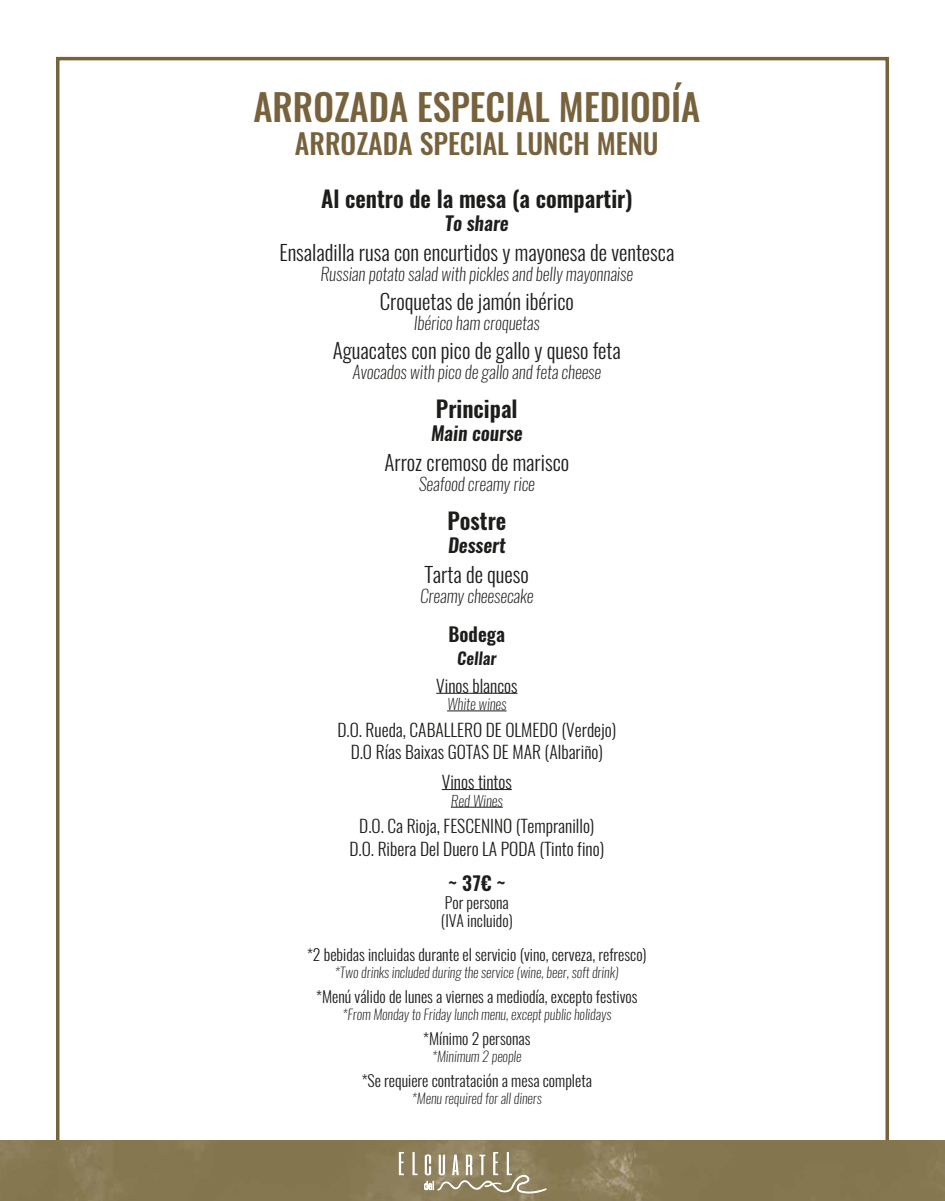
<style>
.page{position:relative;width:945px;height:1201px;background:#fff}
.page>*{position:absolute;margin:0;border:0;box-sizing:border-box;transform-origin:0 0}
.t1{font:500 36.75px "Oswald";color:#77623c}
.t2{font:500 28px "Oswald";color:#77623c}
.t3{font:600 22.75px "Oswald";color:#1d1d1b}
.t4{font:300 21px "Oswald";color:#1d1d1b}
.t5{font:italic 600 19.25px "Oswald";color:#1d1d1b}
.t6{font:600 19.25px "Oswald";color:#1d1d1b}
.t7{font:300 17.5px/22.8px "Oswald";color:#1d1d1b;text-align:center}
.t8{font:italic 200 17.5px "Oswald";color:#1d1d1b}
.t9{font:italic 600 16.62px "Oswald";color:#1d1d1b}
.t10{font:300 15.75px/18.4px "Oswald";color:#1d1d1b}
.t11{font:italic 200 14.88px "Oswald";color:#1d1d1b}
.t12{font:italic 200 14px "Oswald";color:#1d1d1b}
</style>
<div class="page">
<img style="left:0;top:1140px;width:945px;height:61px">
<svg style="left:399px;top:1152px;width:5px;height:23px"></svg>
<svg style="left:412px;top:1152px;width:6px;height:23px"></svg>
<svg style="left:424px;top:1152px;width:123px;height:42px;background:#a3977a"></svg>
<hr style="left:436px;top:693px;width:81px;height:1px;background:#1d1d1b">
<hr style="left:447px;top:710px;width:60px;height:1px;background:#1d1d1b">
<hr style="left:442px;top:789px;width:70px;height:1px;background:#1d1d1b">
<hr style="left:451px;top:807px;width:52px;height:1px;background:#1d1d1b">
<h1 class="t1" style="left:253px;top:81px;width:448px">ARROZADA ESPECIAL MEDIODÍA</h1>
<h2 class="t2" style="left:295px;top:124px;width:365px">ARROZADA SPECIAL LUNCH MENU</h2>
<h3 class="t3" style="left:321px;top:183px;width:313px">Al centro de la mesa (a compartir)</h3>
<p class="t5" style="left:445px;top:209px;width:65px">To share</p>
<h3 class="t4" style="left:279px;top:239px;width:396px">Ensaladilla rusa con encurtidos y mayonesa de ventesca</h3>
<p class="t8" style="left:320px;top:261px;width:314px">Russian potato salad with pickles and belly mayonnaise</p>
<h3 class="t4" style="left:380px;top:288px;width:196px">Croquetas de jamón ibérico</h3>
<p class="t8" style="left:414px;top:310px;width:127px">Ibérico ham croquetas</p>
<h3 class="t4" style="left:333px;top:337px;width:289px">Aguacates con pico de gallo y queso feta</h3>
<p class="t8" style="left:352px;top:359px;width:250px">Avocados with pico de gallo and feta cheese</p>
<h3 class="t3" style="left:436px;top:393px;width:83px">Principal</h3>
<p class="t5" style="left:431px;top:419px;width:93px">Main course</p>
<h3 class="t4" style="left:384px;top:449px;width:186px">Arroz cremoso de marisco</h3>
<p class="t8" style="left:419px;top:471px;width:118px">Seafood creamy rice</p>
<h3 class="t3" style="left:447px;top:505px;width:60px">Postre</h3>
<p class="t5" style="left:448px;top:531px;width:59px">Dessert</p>
<h3 class="t4" style="left:425px;top:561px;width:106px">Tarta de queso</h3>
<p class="t8" style="left:420px;top:583px;width:115px">Creamy cheesecake</p>
<p class="t6" style="left:449px;top:621px;width:58px">Bodega</p>
<p class="t9" style="left:457px;top:646px;width:41px">Cellar</p>
<p class="t7" style="left:436px;top:674px;width:83px">Vinos blancos</p>
<p class="t11" style="left:447px;top:694px;width:61px">White wines</p>
<p class="t7" style="left:337px;top:718px;width:280px">D.O. Rueda, CABALLERO DE OLMEDO (Verdejo)<br>D.O Rías Baixas GOTAS DE MAR (Albariño)</p>
<p class="t7" style="left:442px;top:770px;width:72px">Vinos tintos</p>
<p class="t11" style="left:451px;top:790px;width:53px">Red Wines</p>
<p class="t7" style="left:349px;top:814px;width:256px">D.O. Ca Rioja, FESCENINO (Tempranillo)<br>D.O. Ribera Del Duero LA PODA (Tinto fino)</p>
<p class="t6" style="left:448px;top:869px;width:59px">~ 37€ ~</p>
<p class="t10" style="left:441px;top:893px;width:73px">Por persona (IVA incluido)</p>
<p class="t10" style="left:307px;top:945px;width:341px">*2 bebidas incluidas durante el servicio (vino, cerveza, refresco)</p>
<p class="t12" style="left:335px;top:963px;width:285px">*Two drinks included during the service (wine, beer, soft drink)</p>
<p class="t10" style="left:316px;top:987px;width:323px">*Menú válido de lunes a viernes a mediodía, excepto festivos</p>
<p class="t12" style="left:342px;top:1005px;width:270px">*From Monday to Friday lunch menu, except public holidays</p>
<p class="t10" style="left:423px;top:1029px;width:109px">*Mínimo 2 personas</p>
<p class="t12" style="left:432px;top:1047px;width:91px">*Minimum 2 people</p>
<p class="t10" style="left:362px;top:1071px;width:232px">*Se requiere contratación a mesa completa</p>
<p class="t12" style="left:412px;top:1089px;width:131px">*Menu required for all diners</p>
</div>
